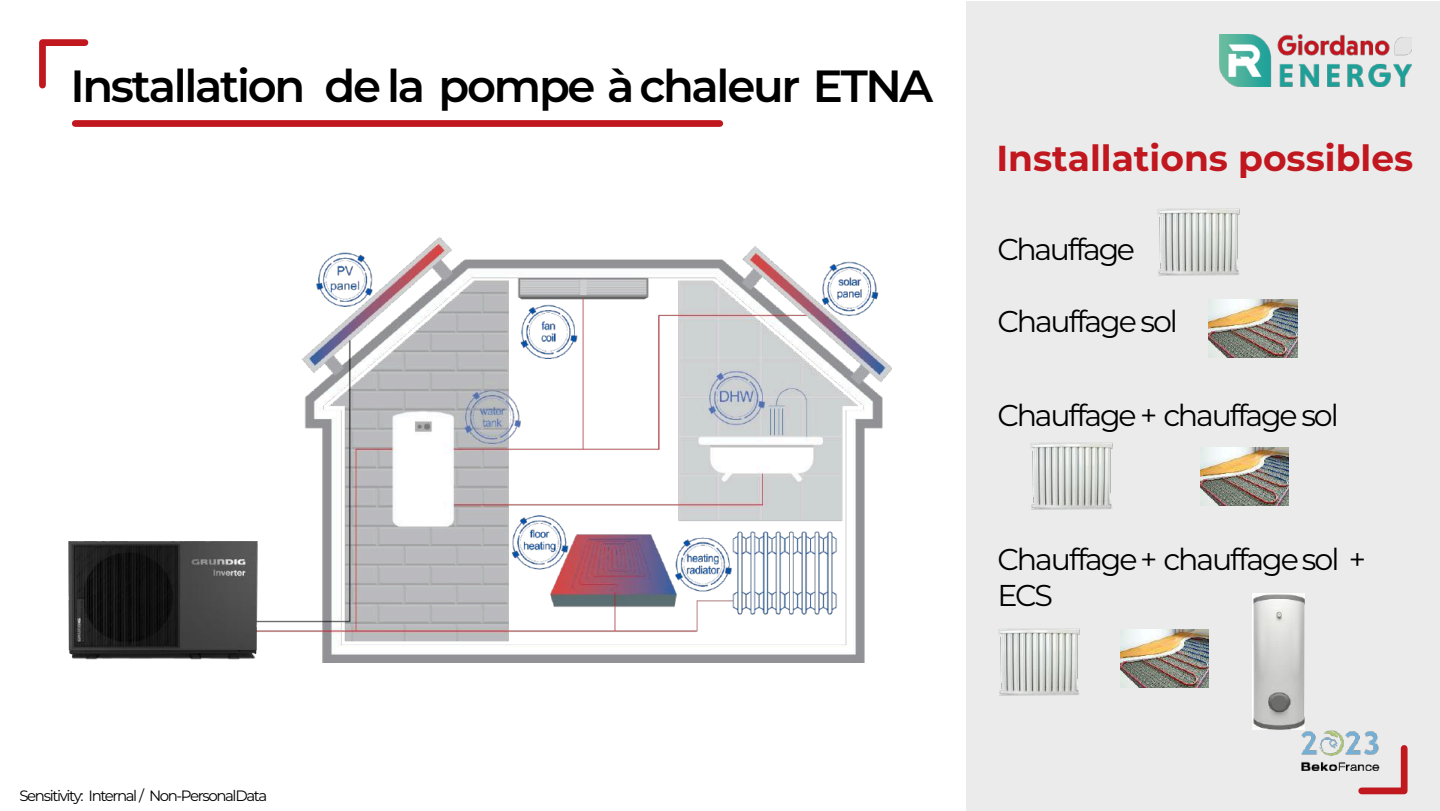
<style>
.page{position:relative;width:1440px;height:811px;background:#fff}
.page>*{position:absolute;margin:0;border:0;box-sizing:border-box;transform-origin:0 0}
.t1{font:600 45px "Montserrat";letter-spacing:-.05em;color:#000}
.t2{font:700 36px "Montserrat";color:#c1171f}
.t3{font:30px/36px "Montserrat";letter-spacing:-.07em;color:#000}
.t4{font:15px "Montserrat";letter-spacing:-.09em;color:#000}
</style>
<div class="page">
<svg style="left:39px;top:39px;width:50px;height:50px"></svg>
<div style="left:75px;top:120px;width:645px;height:7px;background:#c1171f"></div>
<div style="left:967px;top:2px;width:473px;height:808px;background:#ebebeb"></div>
<svg style="left:1355px;top:745px;width:53px;height:50px"></svg>
<img style="left:1299px;top:727px;width:80px;height:43px">
<img style="left:1219px;top:35px;width:193px;height:51px">
<img style="left:302px;top:238px;width:589px;height:424px">
<img style="left:68px;top:514px;width:236px;height:148px">
<img style="left:1209px;top:299px;width:88px;height:58px">
<img style="left:1157px;top:208px;width:83px;height:68px">
<img style="left:1030px;top:442px;width:83px;height:68px">
<img style="left:1200px;top:447px;width:89px;height:58px">
<img style="left:998px;top:628px;width:82px;height:68px">
<img style="left:1120px;top:629px;width:89px;height:58px">
<img style="left:1253px;top:593px;width:51px;height:136px">
<h1 class="t1" style="left:70px;top:59px;width:865px">Installation de la pompe à chaleur ETNA</h1>
<p class="t2" style="left:996px;top:136px;width:418px">Installations possibles</p>
<p class="t3" style="left:997px;top:231px;width:139px">Chauffage</p>
<p class="t3" style="left:997px;top:303px;width:182px">Chauffage sol</p>
<p class="t3" style="left:997px;top:396px;width:343px">Chauffage + chauffage sol</p>
<p class="t3" style="left:997px;top:540px;width:370px">Chauffage + chauffage sol +<br>ECS</p>
<p class="t4" style="left:19px;top:785px;width:249px">Sensitivity: Internal / Non-Personal Data</p>
</div>
